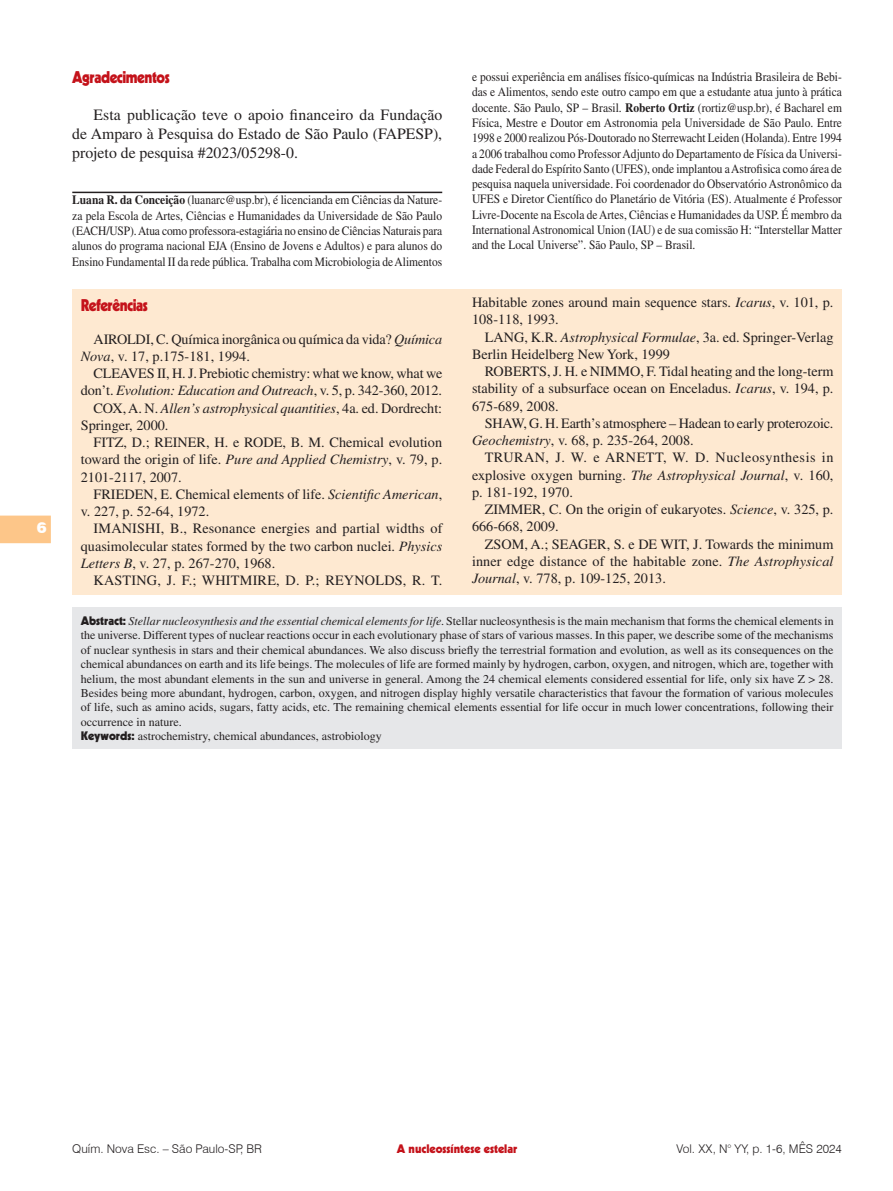
<style>
.page{position:relative;width:893px;height:1191px;background:#fff}
.page>*{position:absolute;margin:0;border:0;box-sizing:border-box;transform-origin:0 0}
.Seção{font:900 16.5px "Kabel LT Std";letter-spacing:-.03em;color:#c4121a;scale:.9 1}
.t1{font:15.75px/18.8px "Times LT Std";color:#231f20;text-align:justify}
.t2{font:900 15px "Swiss 721 BT";color:#fff}
.Bibliografia{font:14.25px/17.2px "Times LT Std";color:#231f20}
.Credito_Autor{font:12.75px/15.3px "Times LT Std";color:#231f20;text-align:justify;scale:.9 1}
.Abstract{font:12px/14.4px "Times LT Std";color:#231f20;text-align:justify}
.t3{font:300 12px "Swiss 721 BT";color:#231f20}
.t4{font:900 12px "Kabel LT Std";color:#c4121a}
.s1{font-weight:700}
.s2{font-style:italic}
.s3{font-family:"Kabel LT Std";font-weight:900}
</style>
<div class="page">
<svg style="left:0;top:515px;width:51px;height:28px"></svg>
<hr style="left:72px;top:192px;width:370px;height:1px;background:#231f20">
<div style="left:72px;top:289px;width:770px;height:305px;background:#fee9d1"></div>
<div style="left:72px;top:608px;width:770px;height:141px;background:#e6e7e9"></div>
<p class="t2" style="left:37px;top:518px;width:11px">6</p>
<p class="Seção" style="left:72px;top:66px;width:110px">Agradecimentos</p>
<p class="t1" style="left:72px;top:105px;width:372px;text-indent:21px">Esta publicação teve o apoio financeiro da Fundação de Amparo à Pesquisa do Estado de São Paulo (FAPESP), projeto de pesquisa #2023/05298-0.</p>
<p class="Credito_Autor" style="left:72px;top:192px;width:413px"><span class="s1">Luana R. da Conceição</span> (luanarc@usp.br), é licencianda em Ciências da Nature&shy;za pela Escola de Artes, Ciências e Humanidades da Universidade de São Paulo (EACH/USP). Atua como professora-estagiária no ensino de Ciências Naturais para alunos do programa nacional EJA (Ensino de Jovens e Adultos) e para alunos do Ensino Fundamental II da rede pública. Trabalha com Microbiologia de Alimentos</p>
<p class="Credito_Autor" style="left:472px;top:69px;width:413px">e possui experiência em análises físico-químicas na Indústria Brasileira de Bebi&shy;das e Alimentos, sendo este outro campo em que a estudante atua junto à prática docente. São Paulo, SP – Brasil. <span class="s1">Roberto Ortiz</span> (rortiz@usp.br), é Bacharel em Física, Mestre e Doutor em Astronomia pela Universidade de São Paulo. Entre 1998 e 2000 realizou Pós-Doutorado no Sterrewacht Leiden (Holanda). Entre 1994 a 2006 trabalhou como Professor Adjunto do Departamento de Física da Universi&shy;dade Federal do Espírito Santo (UFES), onde implantou a Astrofisica como área de pesquisa naquela universidade. Foi coordenador do Observatório Astronômico da UFES e Diretor Científico do Planetário de Vitória (ES). Atualmente é Professor Livre-Docente na Escola de Artes, Ciências e Humanidades da USP. É membro da International Astronomical Union (IAU) e de sua comissão H: “Interstellar Matter and the Local Universe”. São Paulo, SP – Brasil.</p>
<p class="Bibliografia" style="left:472px;top:294px;width:363px">Habitable zones around main sequence stars. <span class="s2">Icarus</span>, v. 101, p.<br>108-118, 1993.</p>
<p class="Bibliografia" style="left:472px;top:328px;width:363px;text-indent:13px">LANG, K.R. <span class="s2">Astrophysical Formulae</span>, 3a. ed. Springer-Verlag<br>Berlin Heidelberg New York, 1999</p>
<p class="Bibliografia" style="left:472px;top:363px;width:363px;text-align:justify;text-indent:13px">ROBERTS, J. H. e NIMMO, F. Tidal heating and the long-term stability of a subsurface ocean on Enceladus. <span class="s2">Icarus</span>, v. 194, p.<br>675-689, 2008.</p>
<p class="Bibliografia" style="left:472px;top:414px;width:363px;text-indent:13px">SHAW, G. H. Earth’s atmosphere – Hadean to early proterozoic.<br><span class="s2">Geochemistry</span>, v. 68, p. 235-264, 2008.</p>
<p class="Bibliografia" style="left:472px;top:449px;width:363px;text-align:justify;text-indent:13px">TRURAN, J. W. e ARNETT, W. D. Nucleosynthesis in explosive oxygen burning. <span class="s2">The Astrophysical Journal</span>, v. 160, p. 181-192, 1970.</p>
<p class="Bibliografia" style="left:472px;top:501px;width:363px;text-indent:13px">ZIMMER, C. On the origin of eukaryotes. <span class="s2">Science</span>, v. 325, p.<br>666-668, 2009.</p>
<p class="Bibliografia" style="left:472px;top:535px;width:363px;text-align:justify;text-indent:13px">ZSOM, A.; SEAGER, S. e DE WIT, J. Towards the minimum inner edge distance of the habitable zone. <span class="s2">The Astrophysical Journal</span>, v. 778, p. 109-125, 2013.</p>
<p class="Abstract" style="left:81px;top:614px;width:754px"><span class="s3">Abstract:</span> <span class="s2">Stellar nucleosynthesis and the essential chemical elements for life</span>. Stellar nucleosynthesis is the main mechanism that forms the chemical elements in the universe. Different types of nuclear reactions occur in each evolutionary phase of stars of various masses. In this paper, we describe some of the mechanisms of nuclear synthesis in stars and their chemical abundances. We also discuss briefly the terrestrial formation and evolution, as well as its consequences on the chemical abundances on earth and its life beings. The molecules of life are formed mainly by hydrogen, carbon, oxygen, and nitrogen, which are, together with helium, the most abundant elements in the sun and universe in general. Among the 24 chemical elements considered essential for life, only six have Z &gt; 28.<br>Besides being more abundant, hydrogen, carbon, oxygen, and nitrogen display highly versatile characteristics that favour the formation of various molecules of life, such as amino acids, sugars, fatty acids, etc. The remaining chemical elements essential for life occur in much lower concentrations, following their occurrence in nature.</p>
<p class="Abstract" style="left:81px;top:729px;width:303px"><span class="s3">Keywords:</span> astrochemistry, chemical abundances, astrobiology</p>
<p class="Seção" style="left:81px;top:295px;width:76px">Referências</p>
<p class="Bibliografia" style="left:81px;top:330px;width:363px;text-indent:13px">AIROLDI, C. Química inorgânica ou química da vida? <span class="s2">Química<br>Nova</span>, v. 17, p.175-181, 1994.</p>
<p class="Bibliografia" style="left:81px;top:365px;width:363px;text-align:right">CLEAVES II, H. J. Prebiotic chemistry: what we know, what we don’t. <span class="s2">Evolution: Education and Outreach</span>, v. 5, p. 342-360, 2012.</p>
<p class="Bibliografia" style="left:81px;top:399px;width:363px;text-indent:13px">COX, A. N. <span class="s2">Allen’s astrophysical quantities</span>, 4a. ed. Dordrecht:<br>Springer, 2000.</p>
<p class="Bibliografia" style="left:81px;top:434px;width:363px;text-align:justify;text-indent:13px">FITZ, D.; REINER, H. e RODE, B. M. Chemical evolution toward the origin of life. <span class="s2">Pure and Applied Chemistry</span>, v. 79, p.<br>2101-2117, 2007.</p>
<p class="Bibliografia" style="left:81px;top:485px;width:363px;text-indent:13px">FRIEDEN, E. Chemical elements of life. <span class="s2">Scientific American</span>, v. 227, p. 52-64, 1972.</p>
<p class="Bibliografia" style="left:81px;top:520px;width:363px;text-align:justify;text-indent:13px">IMANISHI, B., Resonance energies and partial widths of quasimolecular states formed by the two carbon nuclei. <span class="s2">Physics Letters B</span>, v. 27, p. 267-270, 1968.</p>
<p class="Bibliografia" style="left:94px;top:572px;width:350px">KASTING, J. F.; WHITMIRE, D. P.; REYNOLDS, R. T.</p>
<p class="t3" style="left:72px;top:1141px;width:191px">Quím. Nova Esc. – São Paulo-SP, BR</p>
<p class="t3" style="left:676px;top:1141px;width:167px">Vol. XX, N° YY, p. 1-6, MÊS 2024</p>
<p class="t4" style="left:397px;top:1141px;width:122px">A nucleossíntese estelar</p>
</div>
